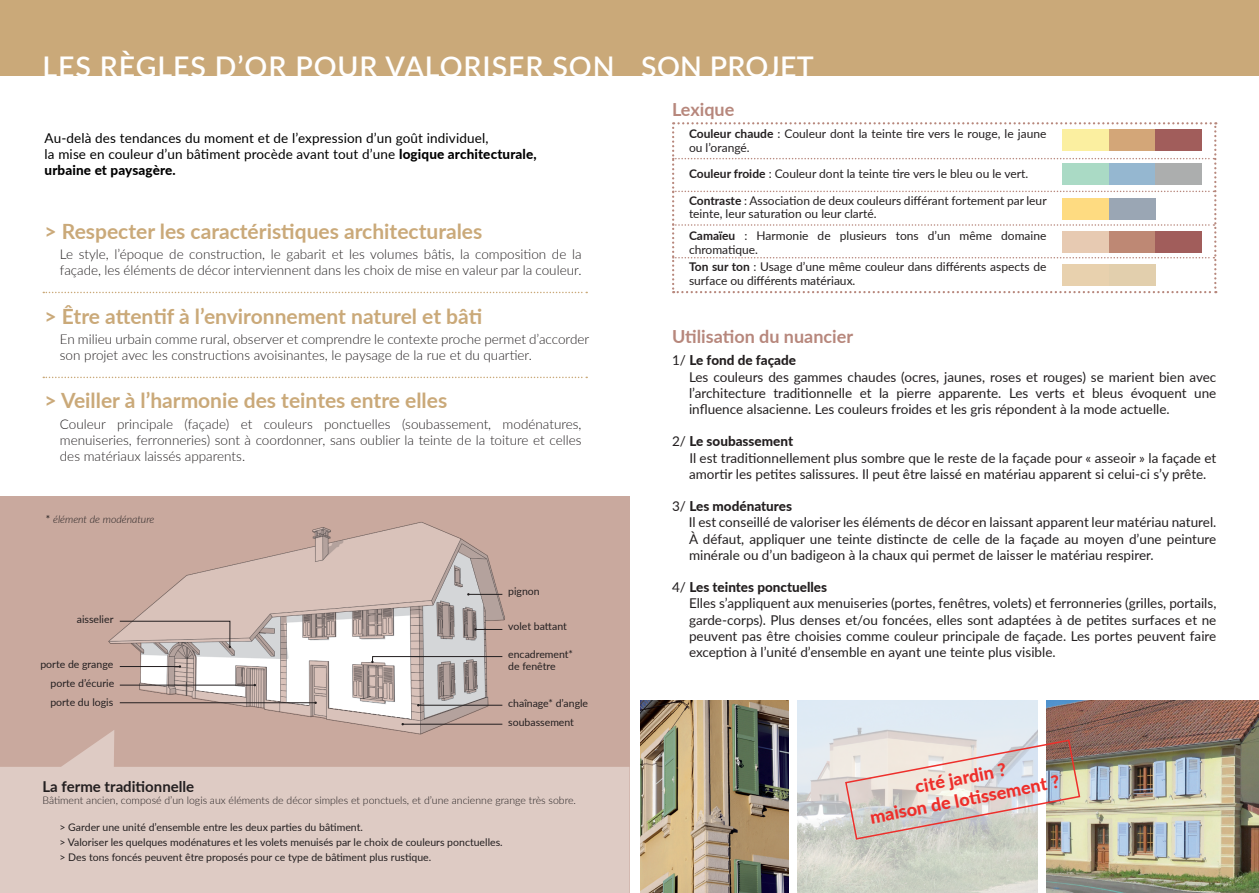
<style>
.page{position:relative;width:1259px;height:893px;background:#fff}
.page>*{position:absolute;margin:0;border:0;box-sizing:border-box;transform-origin:0 0}
.t1{font:600 28.5px "Lato";letter-spacing:.03em;color:#fff}
.t2{font:600 28.5px "Lato";letter-spacing:.01em;color:#fff}
.t3{font:700 21px "Lato";color:#caa979}
.t4{font:800 18px/21.6px "Lato";color:#ee2f2b;text-align:center}
.t5{font:700 18px "Lato";color:#b7877c}
.t6{font:700 15px "Lato";color:#231f20}
.t7{font:13.5px/16.2px "Lato";color:#231f20}
.t8{font:300 13.5px/16.2px "Lato";color:#231f20}
.t9{font:13.5px/16.2px "Lato";letter-spacing:.01em;color:#000}
.t10{font:12px/13.5px "Lato";color:#231f20}
.t11{font:10.5px/14.7px "Lato";color:#231f20}
.t12{font:300 10.5px "Lato";color:#231f20}
.t13{font:italic 300 10.5px "Lato";color:#231f20}
.s1{font-weight:800}
.s2{font-weight:400;font-style:normal}
.s3{font-weight:700}
</style>
<div class="page">
<div style="left:0;top:0;width:629px;height:76px;background:#caa979"></div>
<div style="left:629px;top:1px;width:629px;height:75px;background:#caa979"></div>
<div style="left:0;top:496px;width:629px;height:397px;background:#c9a99e"></div>
<svg style="left:0;top:752px;width:629px;height:141px;background:#dbc7c0"></svg>
<img style="left:83px;top:522px;width:422px;height:230px">
<img style="left:1046px;top:700px;width:213px;height:193px">
<img style="left:797px;top:700px;width:240px;height:193px">
<img style="left:640px;top:700px;width:148px;height:193px">
<svg style="left:43px;top:292px;width:544px;height:1px"></svg>
<svg style="left:43px;top:377px;width:544px;height:1px"></svg>
<svg style="left:119px;top:552px;width:384px;height:173px"></svg>
<svg style="left:672px;top:122px;width:544px;height:171px"></svg>
<svg style="left:844px;top:739px;width:237px;height:102px;background:#d7cec8"></svg>
<h1 class="t1" style="left:43px;top:45px;width:573px">LES RÈGLES D’OR POUR VALORISER SON</h1>
<p class="t9" style="left:45px;top:129px;width:493px">Au-delà des tendances du moment et de l’expression d’un goût individuel,<br>la mise en couleur d’un bâtiment procède avant tout d’une <span class="s1">logique architecturale, urbaine et paysagère.</span></p>
<h2 class="t3" style="left:45px;top:216px;width:439px">&gt; Respecter les caractéristiques architecturales</h2>
<p class="t8" style="left:60px;top:246px;width:523px">Le style, l’époque de construction, le gabarit et les volumes bâtis, la composition de la façade, les éléments de décor interviennent dans les choix de mise en valeur par la couleur.</p>
<h2 class="t3" style="left:45px;top:301px;width:439px">&gt; Être attentif à l’environnement naturel et bâti</h2>
<p class="t8" style="left:60px;top:331px;width:531px">En milieu urbain comme rural, observer et comprendre le contexte proche permet d’accorder son projet avec les constructions avoisinantes, le paysage de la rue et du quartier.</p>
<h2 class="t3" style="left:45px;top:385px;width:404px">&gt; Veiller à l’harmonie des teintes entre elles</h2>
<p class="t8" style="left:60px;top:415px;width:523px;text-align:justify">Couleur principale (façade) et couleurs ponctuelles (soubassement, modénatures, menuiseries, ferronneries) sont à coordonner, sans oublier la teinte de la toiture et celles des matériaux laissés apparents.</p>
<p class="t13" style="left:46px;top:512px;width:110px"><span class="s2">*</span> élément de modénature</p>
<p class="t11" style="left:77px;top:611px;width:38px">aisselier</p>
<p class="t11" style="left:40px;top:657px;width:74px">porte de grange</p>
<p class="t11" style="left:50px;top:673px;width:65px;line-height:18.8px">porte d’écurie porte du logis</p>
<p class="t11" style="left:508px;top:584px;width:33px">pignon</p>
<p class="t11" style="left:508px;top:619px;width:60px">volet battant</p>
<p class="t11" style="left:508px;top:648px;width:66px;line-height:12px">encadrement* de fenêtre</p>
<p class="t11" style="left:508px;top:693px;width:81px;line-height:18.9px">chaînage* d’angle soubassement</p>
<p class="t6" style="left:43px;top:776px;width:153px">La ferme traditionnelle</p>
<p class="t12" style="left:43px;top:793px;width:535px">Bâtiment ancien, composé d’un logis aux éléments de décor simples et ponctuels, et d’une ancienne grange très sobre.</p>
<p class="t11" style="left:60px;top:819px;width:445px">&gt; Garder une unité d’ensemble entre les deux parties du bâtiment.<br>&gt; Valoriser les quelques modénatures et les volets menuisés par le choix de couleurs ponctuelles. &gt; Des tons foncés peuvent être proposés pour ce type de bâtiment plus rustique.</p>
<h1 class="t2" style="left:641px;top:46px;width:174px">SON PROJET</h1>
<h3 class="t5" style="left:672px;top:97px;width:64px">Lexique</h3>
<p class="t10" style="left:689px;top:127px;width:359px"><span class="s3">Couleur chaude</span> : Couleur dont la teinte tire vers le rouge, le jaune ou l’orangé.</p>
<p class="t10" style="left:689px;top:160px;width:359px;line-height:26.2px"><span class="s3">Couleur froide</span> : Couleur dont la teinte tire vers le bleu ou le vert.<br><span class="s3">Contraste</span> : Association de deux couleurs différant fortement par leur</p>
<p class="t10" style="left:689px;top:202px;width:359px;line-height:22px">teinte, leur saturation ou leur clarté.<br><span class="s3">Camaïeu</span> : Harmonie de plusieurs tons d’un même domaine</p>
<p class="t10" style="left:689px;top:240px;width:359px;line-height:17.7px">chromatique.<br><span class="s3">Ton sur ton</span> : Usage d’une même couleur dans différents aspects de</p>
<p class="t10" style="left:689px;top:273px;width:168px">surface ou différents matériaux.</p>
<h3 class="t5" style="left:672px;top:323px;width:183px">Utilisation du nuancier</h3>
<p class="t7" style="left:689px;top:352px;width:529px;text-indent:-17px">1/ <span class="s1">Le fond de façade<br></span>Les couleurs des gammes chaudes (ocres, jaunes, roses et rouges) se marient bien avec l’architecture traditionnelle et la pierre apparente. Les verts et bleus évoquent une influence alsacienne. Les couleurs froides et les gris répondent à la mode actuelle.</p>
<p class="t7" style="left:689px;top:433px;width:529px;text-indent:-17px">2/ <span class="s1">Le soubassement<br></span>Il est traditionnellement plus sombre que le reste de la façade pour « asseoir » la façade et amortir les petites salissures. Il peut être laissé en matériau apparent si celui-ci s’y prête.</p>
<p class="t7" style="left:689px;top:498px;width:529px;text-indent:-17px">3/ <span class="s1">Les modénatures<br></span>Il est conseillé de valoriser les éléments de décor en laissant apparent leur matériau naturel.<br>À défaut, appliquer une teinte distincte de celle de la façade au moyen d’une peinture minérale ou d’un badigeon à la chaux qui permet de laisser le matériau respirer.</p>
<p class="t7" style="left:689px;top:579px;width:529px;text-indent:-17px">4/ <span class="s1">Les teintes ponctuelles<br></span>Elles s’appliquent aux menuiseries (portes, fenêtres, volets) et ferronneries (grilles, portails, garde-corps). Plus denses et/ou foncées, elles sont adaptées à de petites surfaces et ne peuvent pas être choisies comme couleur principale de façade. Les portes peuvent faire exception à l’unité d’ensemble en ayant une teinte plus visible.</p>
<h3 class="t4" style="left:864px;top:785px;width:194px;rotate:-11deg">cité jardin ?<br>maison de loti ssement ?</h3>
</div>
